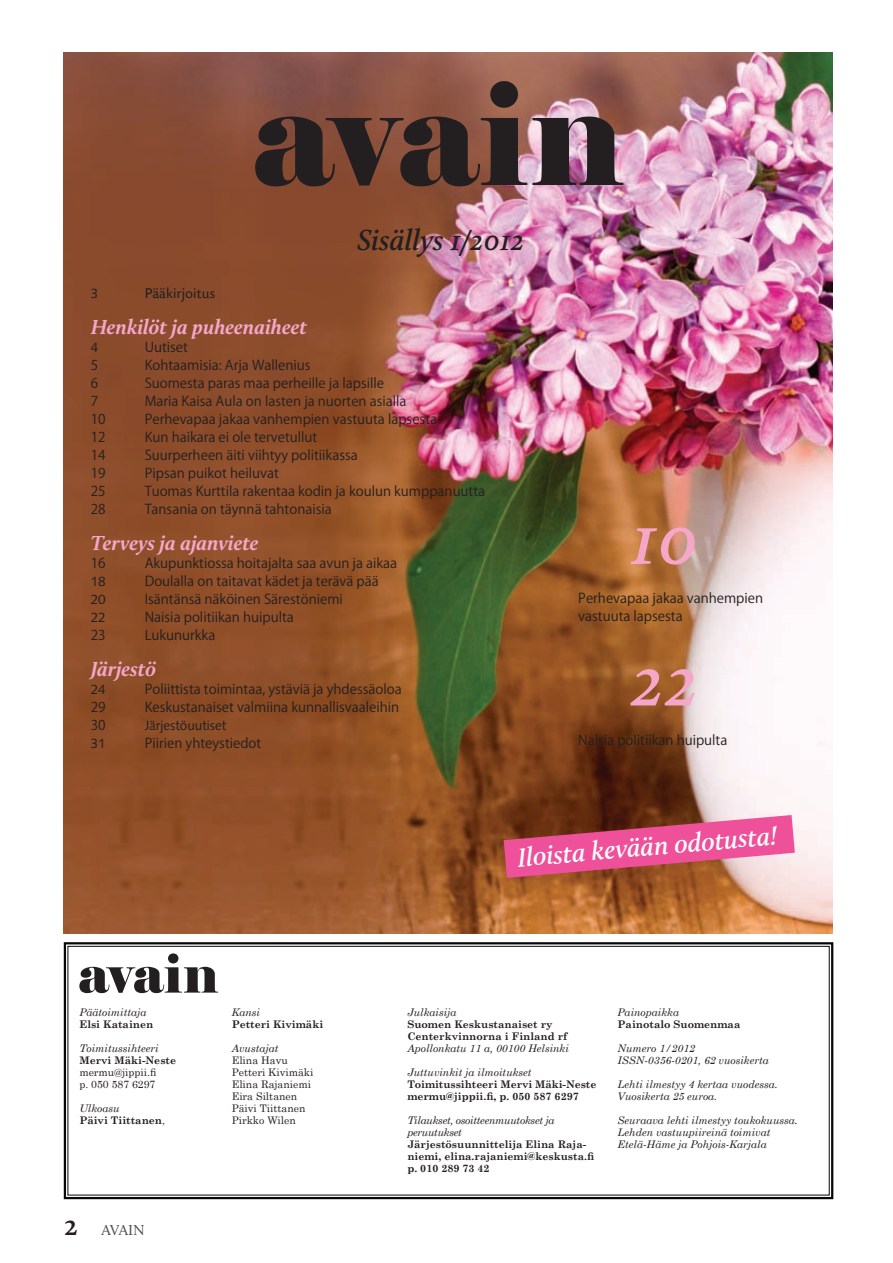
<style>
.page{position:relative;width:893px;height:1263px;background:#fff}
.page>*{position:absolute;margin:0;border:0;box-sizing:border-box;transform-origin:0 0}
.t1{font:italic 600 75px "Calluna";color:#f5a7ca}
.t2{font:italic 600 30px "Calluna";color:#231f20}
.t3{font:italic 600 27px "Calluna";color:#fff}
.t4{font:italic 700 21px "Calluna";color:#f5a7ca}
.t5{font:15px "Today Sans";color:#231f20}
.t6{font:15px "Calluna";letter-spacing:-.02em;color:#4b4c4d}
.t7{font:13.5px/18px "Koz Go Pro";color:#231f20}
.t8{font:13.5px "Syntax LT Std";color:#231f20}
.t9{font:italic 10.5px/12px "Century Schoolbook";color:#231f20}
.t10{font:700 10.5px/12px "Century Schoolbook";color:#231f20}
.t11{font:10.5px/12px "Century Schoolbook";color:#231f20}
.t12{font:italic 10.5px/12px "Century Schoolbook";letter-spacing:-.025em;color:#231f20}
.s1{font-weight:400;font-style:italic}
.s2{font-weight:400}
.s3{font-weight:600;font-size:30px;color:#231f20}
</style>
<div class="page">
<img style="left:64px;top:52px;width:768px;height:881px">
<svg style="left:63px;top:942px;width:771px;height:258px"></svg>
<div style="left:68px;top:946px;width:762px;height:249px;border:1px solid #070707"></div>
<svg style="left:490px;top:81px;width:28px;height:27px"></svg>
<svg style="left:255px;top:117px;width:368px;height:69px;background:#583e3b"></svg>
<svg style="left:79px;top:953px;width:139px;height:40px"></svg>
<svg style="left:504px;top:815px;width:291px;height:63px;background:#cb587a"></svg>
<h2 class="t2" style="left:357px;top:222px;width:169px">Sisällys 1/2012</h2>
<p class="t8" style="left:91px;top:285px;width:9px">3</p>
<p class="t5" style="left:145px;top:285px;width:72px">Pääkirjoitus</p>
<h3 class="t4" style="left:91px;top:314px;width:218px">Henkilöt ja puheenaiheet</h3>
<p class="t8" style="left:91px;top:339px;width:9px">4</p>
<p class="t7" style="left:145px;top:338px;width:45px">Uutiset</p>
<p class="t7" style="left:91px;top:356px;width:9px">5</p>
<p class="t7" style="left:145px;top:356px;width:167px">Kohtaamisia: Arja Wallenius</p>
<p class="t7" style="left:91px;top:374px;width:9px">6</p>
<p class="t7" style="left:145px;top:374px;width:241px">Suomesta paras maa perheille ja lapsille</p>
<p class="t7" style="left:91px;top:392px;width:9px">7</p>
<p class="t7" style="left:145px;top:392px;width:263px">Maria Kaisa Aula on lasten ja nuorten asialla</p>
<p class="t7" style="left:91px;top:410px;width:16px">10</p>
<p class="t7" style="left:145px;top:410px;width:294px">Perhevapaa jakaa vanhempien vastuuta lapsesta</p>
<p class="t7" style="left:91px;top:428px;width:16px">12</p>
<p class="t7" style="left:145px;top:428px;width:174px">Kun haikara ei ole tervetullut</p>
<p class="t7" style="left:91px;top:446px;width:16px">14</p>
<p class="t7" style="left:145px;top:446px;width:215px">Suurperheen äiti viihtyy politiikassa</p>
<p class="t7" style="left:91px;top:464px;width:16px">19</p>
<p class="t7" style="left:145px;top:464px;width:136px">Pipsan puikot heiluvat</p>
<p class="t7" style="left:91px;top:482px;width:16px">25</p>
<p class="t7" style="left:145px;top:482px;width:342px">Tuomas Kurttila rakentaa kodin ja koulun kumppanuutta</p>
<p class="t7" style="left:91px;top:500px;width:16px">28</p>
<p class="t7" style="left:145px;top:500px;width:189px">Tansania on täynnä tahtonaisia</p>
<h3 class="t4" style="left:91px;top:530px;width:169px">Terveys ja ajanviete</h3>
<p class="t7" style="left:91px;top:554px;width:16px">16</p>
<p class="t7" style="left:145px;top:554px;width:254px">Akupunktiossa hoitajalta saa avun ja aikaa</p>
<p class="t8" style="left:91px;top:573px;width:17px">18</p>
<p class="t7" style="left:145px;top:572px;width:236px">Doulalla on taitavat kädet ja terävä pää</p>
<p class="t8" style="left:91px;top:591px;width:17px">20</p>
<p class="t7" style="left:145px;top:590px;width:200px">Isäntänsä näköinen Särestöniemi</p>
<p class="t8" style="left:91px;top:609px;width:17px">22</p>
<p class="t7" style="left:145px;top:608px;width:151px">Naisia politiikan huipulta</p>
<p class="t7" style="left:91px;top:626px;width:16px">23</p>
<p class="t7" style="left:145px;top:626px;width:72px">Lukunurkka</p>
<h3 class="t4" style="left:91px;top:656px;width:67px">Järjestö</h3>
<p class="t8" style="left:91px;top:681px;width:17px">24</p>
<p class="t7" style="left:145px;top:680px;width:258px">Poliittista toimintaa, ystäviä ja yhdessäoloa</p>
<p class="t7" style="left:91px;top:698px;width:16px">29</p>
<p class="t7" style="left:145px;top:698px;width:256px">Keskustanaiset valmiina kunnallisvaaleihin</p>
<p class="t7" style="left:91px;top:716px;width:16px">30</p>
<p class="t8" style="left:145px;top:717px;width:83px">Järjestöuutiset</p>
<p class="t8" style="left:91px;top:735px;width:17px">31</p>
<p class="t7" style="left:145px;top:734px;width:118px">Piirien yhteystiedot</p>
<h1 class="t1" style="left:631px;top:493px;width:70px">10</h1>
<p class="t7" style="left:578px;top:590px;width:186px">Perhevapaa jakaa vanhempien vastuuta lapsesta</p>
<h1 class="t1" style="left:631px;top:634px;width:70px">22</h1>
<p class="t7" style="left:578px;top:731px;width:151px">Naisia politiikan huipulta</p>
<p class="t9" style="left:79px;top:1006px;width:69px">Päätoimittaja</p>
<p class="t10" style="left:79px;top:1018px;width:75px">Elsi Katainen</p>
<p class="t9" style="left:79px;top:1042px;width:81px">Toimitussihteeri</p>
<p class="t10" style="left:79px;top:1054px;width:98px">Mervi Mäki-Neste</p>
<p class="t11" style="left:79px;top:1066px;width:79px">mermu@jippii.fi p. 050 587 6297</p>
<p class="t10" style="left:79px;top:1102px;width:87px"><span class="s1">Ulkoasu<br></span>Päivi Tiittanen<span class="s2">,</span></p>
<p class="t6" style="left:64px;top:1221px;width:82px"><span class="s3">2</span> AVAIN</p>
<p class="t9" style="left:232px;top:1006px;width:30px">Kansi</p>
<p class="t10" style="left:232px;top:1018px;width:93px">Petteri Kivimäki</p>
<p class="t9" style="left:232px;top:1042px;width:48px">Avustajat</p>
<p class="t11" style="left:232px;top:1054px;width:83px">Elina Havu<br>Petteri Kivimäki<br>Elina Rajaniemi<br>Eira Siltanen<br>Päivi Tiittanen<br>Pirkko Wilen</p>
<h3 class="t3" style="left:516px;top:841px;width:262px;rotate:-5deg">Iloista kevään odotusta!</h3>
<p class="t9" style="left:407px;top:1005px;width:51px">Julkaisija</p>
<p class="t10" style="left:407px;top:1017px;width:161px">Suomen Keskustanaiset ry<br>Centerkvinnorna i Finland rf</p>
<p class="t9" style="left:407px;top:1041px;width:163px">Apollonkatu 11 a, 00100 Helsinki</p>
<p class="t9" style="left:407px;top:1065px;width:126px">Juttuvinkit ja ilmoitukset</p>
<p class="t10" style="left:407px;top:1077px;width:191px">Toimitussihteeri Mervi Mäki-Neste mermu@jippii.fi, p. 050 587 6297</p>
<p class="t12" style="left:407px;top:1113px;width:149px">Tilaukset, osoitteenmuutokset ja peruutukset</p>
<p class="t10" style="left:407px;top:1137px;width:188px">Järjestösuunnittelija Elina Raja&shy;niemi, elina.rajaniemi@keskusta.fi p. 010 289 73 42</p>
<p class="t9" style="left:618px;top:1006px;width:63px">Painopaikka</p>
<p class="t10" style="left:618px;top:1018px;width:124px">Painotalo Suomenmaa</p>
<p class="t9" style="left:618px;top:1042px;width:153px">Numero 1/2012<br>ISSN-0356-0201, 62 vuosikerta</p>
<p class="t9" style="left:618px;top:1078px;width:162px">Lehti ilmestyy 4 kertaa vuodessa.<br>Vuosikerta 25 euroa.</p>
<p class="t9" style="left:618px;top:1114px;width:182px">Seuraava lehti ilmestyy toukokuussa.<br>Lehden vastuupiireinä toimivat<br>Etelä-Häme ja Pohjois-Karjala</p>
</div>
